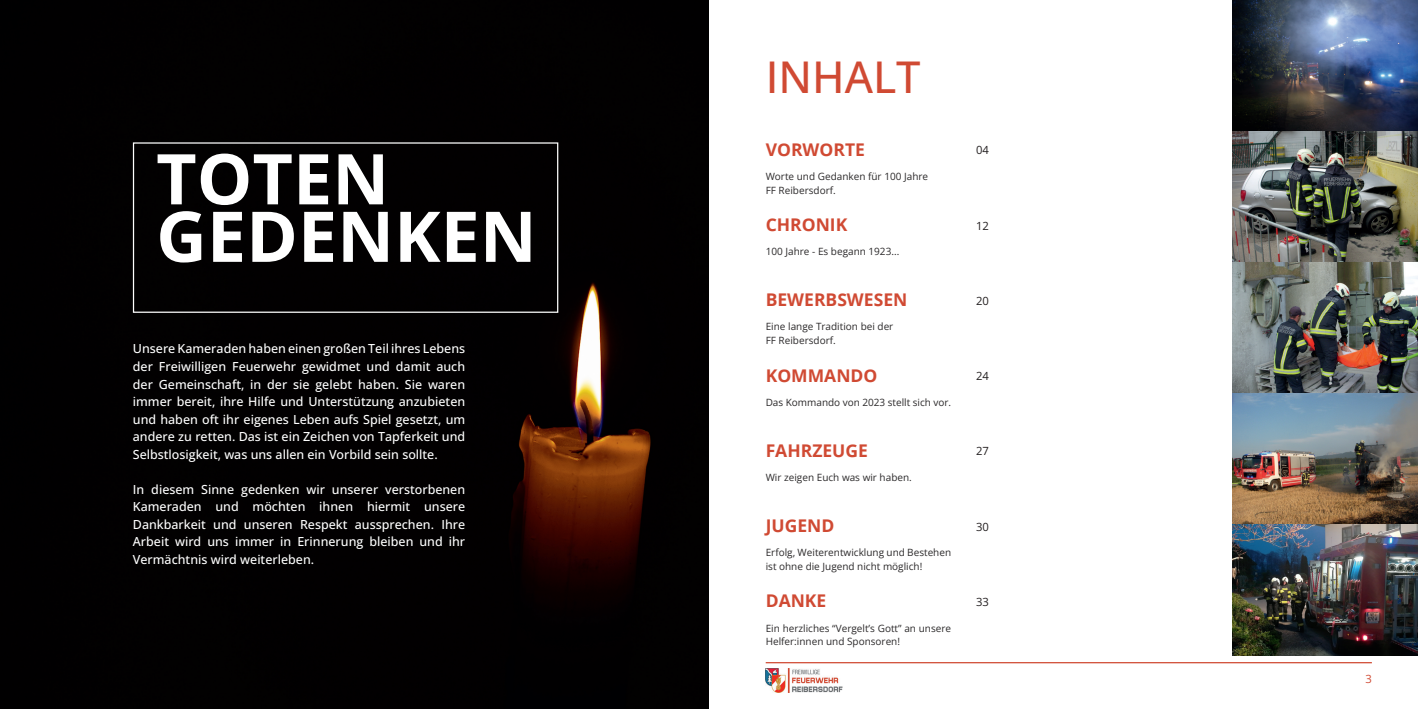
<style>
.page{position:relative;width:1418px;height:709px;background:#fff}
.page>*{position:absolute;margin:0;border:0;box-sizing:border-box;transform-origin:0 0}
.t1{font:700 70px/57.5px "Open Sans";color:#fff}
.t2{font:500 43.75px "Open Sans";color:#d04a33}
.t3{font:700 17.5px "Open Sans";color:#d04a33}
.t4{font:500 12.5px/17.5px "Open Sans";color:#fff;text-align:justify}
.t5{font:11.25px "Open Sans";color:#231f20}
.t6{font:11.25px "Open Sans";color:#d04a33}
.t7{font:10px/13.8px "Open Sans";color:#2b292a}
</style>
<div class="page">
<hr style="left:765px;top:662px;width:606px;height:1px;background:#d04a33">
<img style="left:765px;top:668px;width:78px;height:24px">
<div style="left:0;top:0;width:709px;height:709px;background:#020001"></div>
<div style="left:133px;top:142px;width:425px;height:171px;border:1px solid #fff"></div>
<img style="left:1232px;top:0;width:185px;height:656px">
<h1 class="t1" style="left:156px;top:148px;width:382px">TOTEN<br>GEDENKEN</h1>
<p class="t4" style="left:133px;top:340px;width:334px">Unsere Kameraden haben einen großen Teil ihres Lebens der Freiwilligen Feuerwehr gewidmet und damit auch der Gemeinschaft, in der sie gelebt haben. Sie waren immer bereit, ihre Hilfe und Unterstützung anzubieten und haben oft ihr eigenes Leben aufs Spiel gesetzt, um andere zu retten. Das ist ein Zeichen von Tapferkeit und Selbstlosigkeit, was uns allen ein Vorbild sein sollte.</p>
<p class="t4" style="left:133px;top:480px;width:334px">In diesem Sinne gedenken wir unserer verstorbenen Kameraden und möchten ihnen hiermit unsere Dankbarkeit und unseren Respekt aussprechen. Ihre Arbeit wird uns immer in Erinnerung bleiben und ihr Vermächtnis wird weiterleben.</p>
<h2 class="t2" style="left:765px;top:47px;width:156px">INHALT</h2>
<h3 class="t3" style="left:765px;top:137px;width:101px">VORWORTE</h3>
<p class="t7" style="left:765px;top:169px;width:164px">Worte und Gedanken für 100 Jahre<br>FF Reibersdorf.</p>
<h3 class="t3" style="left:765px;top:212px;width:83px">CHRONIK</h3>
<p class="t7" style="left:765px;top:244px;width:135px">100 Jahre - Es begann 1923...</p>
<h3 class="t3" style="left:765px;top:287px;width:143px">BEWERBSWESEN</h3>
<p class="t7" style="left:765px;top:320px;width:129px">Eine lange Tradition bei der<br>FF Reibersdorf.</p>
<h3 class="t3" style="left:765px;top:363px;width:113px">KOMMANDO</h3>
<p class="t7" style="left:765px;top:395px;width:187px">Das Kommando von 2023 stellt sich vor.</p>
<h3 class="t3" style="left:765px;top:438px;width:104px">FAHRZEUGE</h3>
<p class="t7" style="left:765px;top:470px;width:148px">Wir zeigen Euch was wir haben.</p>
<h3 class="t3" style="left:765px;top:513px;width:70px">JUGEND</h3>
<p class="t7" style="left:765px;top:545px;width:187px">Erfolg, Weiterentwicklung und Bestehen ist ohne die Jugend nicht möglich!</p>
<h3 class="t3" style="left:765px;top:588px;width:62px">DANKE</h3>
<p class="t7" style="left:765px;top:620px;width:187px">Ein herzliches “Vergelt’s Gott” an unsere<br>Helfer:innen und Sponsoren!</p>
<p class="t5" style="left:976px;top:143px;width:14px">04</p>
<p class="t5" style="left:976px;top:218px;width:14px">12</p>
<p class="t5" style="left:976px;top:293px;width:14px">20</p>
<p class="t5" style="left:976px;top:368px;width:14px">24</p>
<p class="t5" style="left:976px;top:443px;width:14px">27</p>
<p class="t5" style="left:976px;top:519px;width:14px">30</p>
<p class="t5" style="left:976px;top:594px;width:14px">33</p>
<p class="t6" style="left:1365px;top:671px;width:8px">3</p>
</div>
